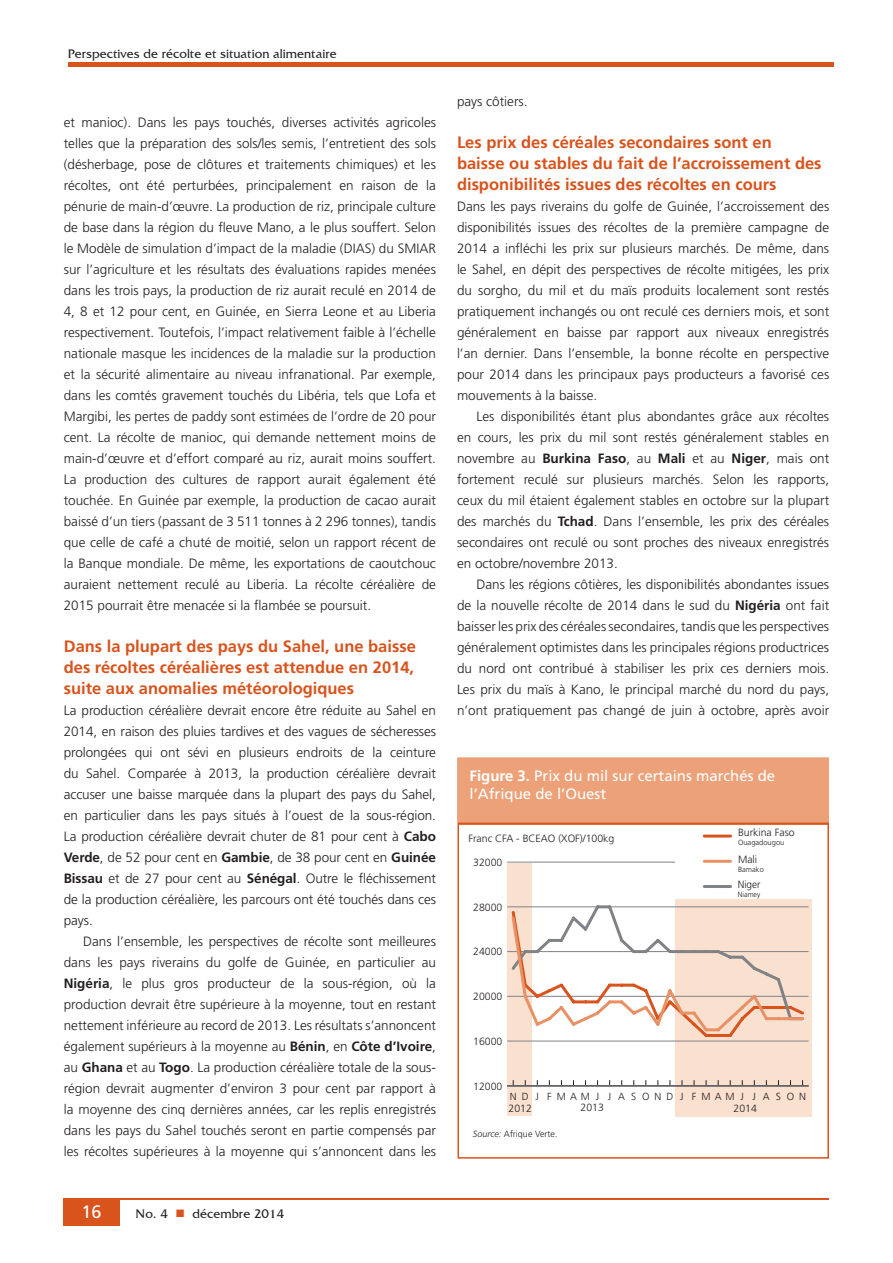
<style>
.page{position:relative;width:893px;height:1263px;background:#fff}
.page>*{position:absolute;margin:0;border:0;box-sizing:border-box;transform-origin:0 0}
.t1{font:18px "Frutiger LT Std";color:#fff}
.Heading3{font:700 16.5px/21px "Frutiger LT Std";color:#d9531c;text-align:justify}
.t2{font:15px/18px "Frutiger LT Std";color:#fff}
.NewPara{font:300 13.5px/21px "Frutiger LT Std";color:#231f20;text-align:justify}
.NewPara1{font:300 13.5px/21px "Frutiger LT Std";letter-spacing:-.005em;color:#231f20;text-align:justify}
.t3{font:12.75px "Friz Quadrata IT Cby BT";color:#231f20}
.t4{font:300 10.5px "Frutiger LT Std";color:#231f20}
.t5{font:300 10.5px "Frutiger LT Std";color:#231f20;scale:.95 1}
.t6{font:300 10.35px "Frutiger LT Std";letter-spacing:.505em;color:#231f20}
.t7{font:300 9px "Frutiger LT Std";color:#231f20}
.t8{font:300 7.5px "Frutiger LT Std";color:#231f20}
.t9{font:300 7.5px "Frutiger LT Std";color:#231f20;scale:.95 1}
.s1{font-weight:700}
.s2{color:#d9531c}
.s3{font-style:italic}
</style>
<div class="page">
<hr style="left:68px;top:63px;width:765px;height:4px;background:#d9531c">
<hr style="left:63px;top:1198px;width:766px;height:2px;background:#d9531c">
<div style="left:63px;top:1200px;width:57px;height:26px;background:#d9531c"></div>
<div style="left:507px;top:863px;width:24px;height:252px;background:#fae0cf"></div>
<div style="left:675px;top:862px;width:137px;height:254px;background:#fae0cf"></div>
<hr style="left:507px;top:1085px;width:302px;height:1px;background:#808285">
<hr style="left:507px;top:1041px;width:302px;height:1px;background:#808285">
<hr style="left:507px;top:996px;width:302px;height:1px;background:#808285">
<hr style="left:507px;top:951px;width:302px;height:1px;background:#808285">
<hr style="left:507px;top:906px;width:302px;height:1px;background:#808285">
<hr style="left:507px;top:862px;width:302px;height:1px;background:#808285">
<svg style="left:509px;top:903px;width:297px;height:137px"></svg>
<div style="left:457px;top:758px;width:372px;height:400px;border:2px solid #d9531c"></div>
<hr style="left:458px;top:822px;width:370px;height:3px;background:#d9531c">
<div style="left:675px;top:827px;width:137px;height:71px;background:#fff"></div>
<hr style="left:704px;top:860px;width:26px;height:3px;background:#e89165">
<hr style="left:704px;top:885px;width:26px;height:3px;background:#808285">
<hr style="left:704px;top:834px;width:26px;height:3px;background:#d9531c">
<div style="left:458px;top:758px;width:370px;height:64px;background:#eca179"></div>
<div style="left:457px;top:757px;width:372px;height:65px;border:2px solid #eca179"></div>
<p class="t3" style="left:68px;top:46px;width:270px">Perspectives de récolte et situation alimentaire</p>
<p class="NewPara" style="left:64px;top:112px;width:374px">et manioc). Dans les pays touchés, diverses activités agricoles telles que la préparation des sols/les semis, l’entretient des sols (désherbage, pose de clôtures et traitements chimiques) et les récoltes, ont été perturbées, principalement en raison de la pénurie de main-d’œuvre. La production de riz, principale culture de base dans la région du fleuve Mano, a le plus souffert. Selon le Modèle de simulation d’impact de la maladie (DIAS) du SMIAR sur l’agriculture et les résultats des évaluations rapides menées dans les trois pays, la production de riz aurait reculé en 2014 de 4, 8 et 12 pour cent, en Guinée, en Sierra Leone et au Liberia respectivement. Toutefois, l’impact relativement faible à l’échelle nationale masque les incidences de la maladie sur la production et la sécurité alimentaire au niveau infranational. Par exemple, dans les comtés gravement touchés du Libéria, tels que Lofa et Margibi, les pertes de paddy sont estimées de l’ordre de 20 pour cent. La récolte de manioc, qui demande nettement moins de main-d’œuvre et d’effort comparé au riz, aurait moins souffert.<br>La production des cultures de rapport aurait également été touchée. En Guinée par exemple, la production de cacao aurait baissé d’un tiers (passant de 3 511 tonnes à 2 296 tonnes), tandis que celle de café a chuté de moitié, selon un rapport récent de la Banque mondiale. De même, les exportations de caoutchouc auraient nettement reculé au Liberia. La récolte céréalière de 2015 pourrait être menacée si la flambée se poursuit.</p>
<p class="Heading3" style="left:64px;top:636px;width:354px">Dans la plupart des pays du Sahel, une baisse des récoltes céréalières est attendue en 2014, suite aux anomalies météorologiques</p>
<p class="NewPara1" style="left:64px;top:700px;width:374px">La production céréalière devrait encore être réduite au Sahel en 2014, en raison des pluies tardives et des vagues de sécheresses prolongées qui ont sévi en plusieurs endroits de la ceinture du Sahel. Comparée à 2013, la production céréalière devrait accuser une baisse marquée dans la plupart des pays du Sahel, en particulier dans les pays situés à l’ouest de la sous-région.<br>La production céréalière devrait chuter de 81 pour cent à <span class="s1">Cabo Verde</span>, de 52 pour cent en <span class="s1">Gambie</span>, de 38 pour cent en <span class="s1">Guinée Bissau</span> et de 27 pour cent au <span class="s1">Sénégal</span>. Outre le fléchissement de la production céréalière, les parcours ont été touchés dans ces pays.</p>
<p class="NewPara" style="left:64px;top:931px;width:374px;text-indent:19px">Dans l’ensemble, les perspectives de récolte sont meilleures dans les pays riverains du golfe de Guinée, en particulier au <span class="s1">Nigéria</span>, le plus gros producteur de la sous-région, où la production devrait être supérieure à la moyenne, tout en restant nettement inférieure au record de 2013. Les résultats s’annoncent également supérieurs à la moyenne au <span class="s1">Bénin</span>, en <span class="s1">Côte d’Ivoire</span>, au <span class="s1">Ghana</span> et au <span class="s1">Togo</span>. La production céréalière totale de la sous&shy;région devrait augmenter d’environ 3 pour cent par rapport à la moyenne des cinq dernières années, car les replis enregistrés dans les pays du Sahel touchés seront en partie compensés par les récoltes supérieures à la moyenne qui s’annoncent dans les</p>
<h1 class="t1" style="left:82px;top:1201px;width:22px">16</h1>
<p class="t3" style="left:136px;top:1205px;width:150px">No. 4 <span class="s2">■</span> décembre 2014</p>
<p class="NewPara" style="left:457px;top:91px;width:72px">pays côtiers.</p>
<p class="Heading3" style="left:457px;top:132px;width:366px;text-align:left">Les prix des céréales secondaires sont en baisse ou stables du fait de l’accroissement des disponibilités issues des récoltes en cours</p>
<p class="NewPara1" style="left:457px;top:196px;width:374px">Dans les pays riverains du golfe de Guinée, l’accroissement des disponibilités issues des récoltes de la première campagne de 2014 a infléchi les prix sur plusieurs marchés. De même, dans le Sahel, en dépit des perspectives de récolte mitigées, les prix du sorgho, du mil et du maïs produits localement sont restés pratiquement inchangés ou ont reculé ces derniers mois, et sont généralement en baisse par rapport aux niveaux enregistrés l’an dernier. Dans l’ensemble, la bonne récolte en perspective pour 2014 dans les principaux pays producteurs a favorisé ces mouvements à la baisse.</p>
<p class="NewPara" style="left:457px;top:406px;width:374px;text-indent:19px">Les disponibilités étant plus abondantes grâce aux récoltes en cours, les prix du mil sont restés généralement stables en novembre au <span class="s1">Burkina Faso</span>, au <span class="s1">Mali</span> et au <span class="s1">Niger</span>, mais ont fortement reculé sur plusieurs marchés. Selon les rapports, ceux du mil étaient également stables en octobre sur la plupart des marchés du <span class="s1">Tchad</span>. Dans l’ensemble, les prix des céréales secondaires ont reculé ou sont proches des niveaux enregistrés en octobre/novembre 2013.</p>
<p class="NewPara" style="left:457px;top:574px;width:374px;text-indent:19px">Dans les régions côtières, les disponibilités abondantes issues de la nouvelle récolte de 2014 dans le sud du <span class="s1">Nigéria</span> ont fait baisser les prix des céréales secondaires, tandis que les perspectives généralement optimistes dans les principales régions productrices du nord ont contribué à stabiliser les prix ces derniers mois.<br>Les prix du maïs à Kano, le principal marché du nord du pays, n’ont pratiquement pas changé de juin à octobre, après avoir</p>
<p class="t2" style="left:469px;top:766px;width:307px"><span class="s1">Figure 3.</span> Prix du mil sur certains marchés de l’Afrique de l’Ouest</p>
<p class="t4" style="left:468px;top:833px;width:147px">Franc CFA - BCEAO (XOF)/100kg</p>
<p class="t4" style="left:738px;top:826px;width:58px">Burkina Faso</p>
<p class="t8" style="left:738px;top:838px;width:48px">Ouagadougou</p>
<p class="t4" style="left:473px;top:856px;width:31px">32000</p>
<p class="t4" style="left:473px;top:901px;width:31px">28000</p>
<p class="t4" style="left:473px;top:946px;width:31px">24000</p>
<p class="t4" style="left:473px;top:990px;width:31px">20000</p>
<p class="t4" style="left:473px;top:1035px;width:31px">16000</p>
<p class="t4" style="left:473px;top:1080px;width:31px">12000</p>
<p class="t4" style="left:738px;top:853px;width:21px">Mali</p>
<p class="t8" style="left:738px;top:865px;width:27px">Bamako</p>
<p class="t5" style="left:738px;top:878px;width:25px">Niger</p>
<p class="t9" style="left:738px;top:890px;width:25px">Niamey</p>
<p class="t6" style="left:510px;top:1091px;width:298px">ND J FMAMJ J ASOND J FMAMJ J ASON</p>
<p class="t4" style="left:508px;top:1103px;width:25px">2012</p>
<p class="t4" style="left:581px;top:1102px;width:25px">2013</p>
<p class="t4" style="left:733px;top:1102px;width:25px">2014</p>
<p class="t7" style="left:473px;top:1128px;width:86px"><span class="s3">Source:</span> Afrique Verte.</p>
</div>
